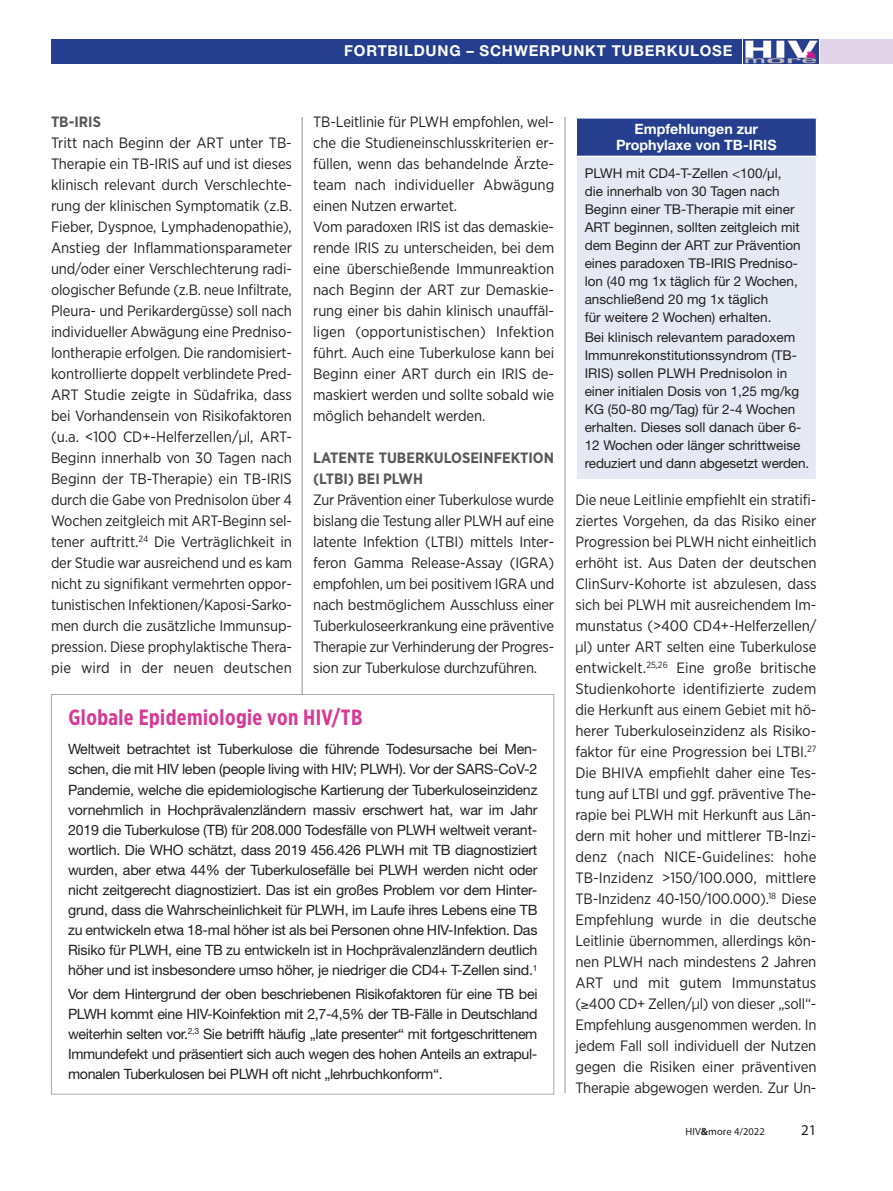
<style>
.page{position:relative;width:893px;height:1191px;background:#fff}
.page>*{position:absolute;margin:0;border:0;box-sizing:border-box;transform-origin:0 0}
.Tabelle_grau{font:700 22.05px "Gotham X Narrow";letter-spacing:.02em;color:#d73995}
.Fliesstext{font:15px/21px "Gotham Narrow";letter-spacing:-.01em;color:#231f20;text-align:justify}
.Fliesstext-2{font:700 15px/21px "Gotham Narrow";color:#57585a}
.Rubriken{font:700 15px "Helvetica Neue";letter-spacing:.05em;color:#fff}
.t1{font:15px "Myriad Pro";color:#231f20}
.Tabelle_grau-2{font:14.25px/20.1px "Helvetica Neue";letter-spacing:-.025em;color:#231f20;text-align:justify}
.Tabelle_grau-3{font:700 14.25px/16.5px "Helvetica Neue";color:#fff;text-align:center}
.Tabelle_grau-4{font:13.5px/18px "Helvetica Neue";color:#231f20}
.t2{font:10.5px "Myriad Pro";letter-spacing:.01em;color:#231f20}
.s1{font-family:"Helvetica Neue";font-weight:300}
.s2{font-weight:700}
</style>
<div class="page">
<div style="left:821px;top:39px;width:72px;height:25px;background:#e2d4e8"></div>
<div style="left:51px;top:39px;width:690px;height:25px;background:#253f8e"></div>
<img style="left:744px;top:39px;width:74px;height:25px">
<hr style="left:565px;top:117px;width:1px;height:976px;background:#939598">
<hr style="left:302px;top:117px;width:1px;height:976px;background:#939598">
<div style="left:576px;top:118px;width:240px;height:38px;background:#253f8e"></div>
<div style="left:576px;top:156px;width:240px;height:324px;background:#e4e9f3"></div>
<hr style="left:575px;top:117px;width:242px;height:2px;background:#fff">
<hr style="left:575px;top:119px;width:2px;height:37px;background:#fff">
<hr style="left:575px;top:156px;width:242px;height:1px;background:#fff">
<hr style="left:575px;top:157px;width:2px;height:322px;background:#fff">
<hr style="left:575px;top:479px;width:242px;height:1px;background:#fff">
<div style="left:51px;top:694px;width:503px;height:400px;background:#fff;border:1px solid #a8a9ad"></div>
<p class="Rubriken" style="left:344px;top:41px;width:390px">FORTBILDUNG – SCHWERPUNKT TUBERKULOSE</p>
<p class="Fliesstext" style="left:313px;top:111px;width:243px">TB-Leitlinie für PLWH empfohlen, wel&shy;che die Studieneinschlusskriterien er&shy;füllen, wenn das behandelnde Ärzte&shy;team nach individueller Abwägung einen Nutzen erwartet.</p>
<p class="Fliesstext" style="left:313px;top:216px;width:243px">Vom paradoxen IRIS ist das demaskie&shy;rende IRIS zu unterscheiden, bei dem eine überschießende Immunreaktion nach Beginn der ART zur Demaskie&shy;rung einer bis dahin klinisch unauffäl&shy;ligen (opportunistischen) Infektion führt. Auch eine Tuberkulose kann bei Beginn einer ART durch ein IRIS de&shy;maskiert werden und sollte sobald wie möglich behandelt werden.</p>
<p class="Fliesstext-2" style="left:313px;top:447px;width:242px">LATENTE TUBERKULOSEINFEKTION (LTBI) BEI PLWH</p>
<p class="Fliesstext" style="left:313px;top:489px;width:243px">Zur Prävention einer Tuberkulose wurde bislang die Testung aller PLWH auf eine latente Infektion (LTBI) mittels Inter&shy;feron Gamma Release-Assay (IGRA) empfohlen, um bei positivem IGRA und nach bestmöglichem Ausschluss einer Tuberkuloseerkrankung eine präventive Therapie zur Verhinderung der Progres&shy;sion zur Tuberkulose durchzuführen.</p>
<p class="Fliesstext" style="left:575px;top:489px;width:243px">Die neue Leitlinie empfiehlt ein stratifi&shy;ziertes Vorgehen, da das Risiko einer Progression bei PLWH nicht einheitlich erhöht ist. Aus Daten der deutschen ClinSurv-Kohorte ist abzulesen, dass sich bei PLWH mit ausreichendem Im&shy;munstatus (&gt;400 CD4+-Helferzellen/ <span class="s1">µ</span>l) unter ART selten eine Tuberkulose entwickelt.<sup>25,26</sup> Eine große britische Studienkohorte identifizierte zudem die Herkunft aus einem Gebiet mit hö&shy;herer Tuberkuloseinzidenz als Risiko&shy;faktor für eine Progression bei LTBI.<sup>27<br></sup>Die BHIVA empfiehlt daher eine Tes&shy;tung auf LTBI und ggf. präventive The&shy;rapie bei PLWH mit Herkunft aus Län&shy;dern mit hoher und mittlerer TB-Inzi&shy;denz (nach NICE-Guidelines: hohe TB-Inzidenz &gt;150/100.000, mittlere TB-Inzidenz 40-150/100.000).<sup>18</sup> Diese Empfehlung wurde in die deutsche Leitlinie übernommen, allerdings kön&shy;nen PLWH nach mindestens 2 Jahren ART und mit gutem Immunstatus (≥400 CD+ Zellen/<span class="s1">μ</span>l) von dieser „soll“- Empfehlung ausgenommen werden. In jedem Fall soll individuell der Nutzen gegen die Risiken einer präventiven Therapie abgewogen werden. Zur Un-</p>
<p class="Fliesstext-2" style="left:51px;top:111px;width:51px">TB-IRIS</p>
<p class="Fliesstext" style="left:51px;top:132px;width:243px">Tritt nach Beginn der ART unter TB-Therapie ein TB-IRIS auf und ist dieses klinisch relevant durch Verschlechte&shy;rung der klinischen Symptomatik (z.B.<br>Fieber, Dyspnoe, Lymphadenopathie), Anstieg der Inflammationsparameter und/oder einer Verschlechterung radi&shy;ologischer Befunde (z.B. neue Infiltrate, Pleura- und Perikardergüsse) soll nach individueller Abwägung eine Predniso&shy;lontherapie erfolgen. Die randomisiert&shy;kontrollierte doppelt verblindete Pred-ART Studie zeigte in Südafrika, dass bei Vorhandensein von Risikofaktoren (u.a. &lt;100 CD+-Helferzellen/<span class="s1">µ</span>l, ART-Beginn innerhalb von 30 Tagen nach Beginn der TB-Therapie) ein TB-IRIS durch die Gabe von Prednisolon über 4<br>Wochen zeitgleich mit ART-Beginn sel&shy;tener auftritt.<sup>24</sup> Die Verträglichkeit in der Studie war ausreichend und es kam nicht zu signifikant vermehrten oppor&shy;tunistischen Infektionen/Kaposi-Sarko&shy;men durch die zusätzliche Immunsup&shy;pression. Diese prophylaktische Thera&shy;pie wird in der neuen deutschen</p>
<p class="Tabelle_grau-3" style="left:616px;top:120px;width:162px">Empfehlungen zur<br>Prophylaxe von TB-IRIS</p>
<p class="Tabelle_grau-4" style="left:585px;top:164px;width:218px">PLWH mit CD4-T-Zellen &lt;100/μl, die innerhalb von 30 Tagen nach Beginn einer TB-Therapie mit einer ART beginnen, sollten zeitgleich mit dem Beginn der ART zur Prävention eines paradoxen TB-IRIS Predniso&shy;lon (40 mg 1x täglich für 2 Wochen, anschließend 20 mg 1x täglich<br>für weitere 2 Wochen) erhalten.</p>
<p class="Tabelle_grau-4" style="left:585px;top:328px;width:226px">Bei klinisch relevantem paradoxem Immunrekonstitutionssyndrom (TB-IRIS) sollen PLWH Prednisolon in einer initialen Dosis von 1,25 mg/kg KG (50-80 mg/Tag) für 2-4 Wochen erhalten. Dieses soll danach über 6- 12 Wochen oder länger schrittweise reduziert und dann abgesetzt werden.</p>
<p class="Tabelle_grau" style="left:68px;top:704px;width:295px">Globale Epidemiologie von HIV/TB</p>
<p class="Tabelle_grau-2" style="left:68px;top:739px;width:471px">Weltweit betrachtet ist Tuberkulose die führende Todesursache bei Men&shy;schen, die mit HIV leben (people living with HIV; PLWH). Vor der SARS-CoV-2<br>Pandemie, welche die epidemiologische Kartierung der Tuberkuloseinzidenz vornehmlich in Hochprävalenzländern massiv erschwert hat, war im Jahr 2019 die Tuberkulose (TB) für 208.000 Todesfälle von PLWH weltweit verant&shy;wortlich. Die WHO schätzt, dass 2019 456.426 PLWH mit TB diagnostiziert wurden, aber etwa 44% der Tuberkulosefälle bei PLWH werden nicht oder nicht zeitgerecht diagnostiziert. Das ist ein großes Problem vor dem Hinter&shy;grund, dass die Wahrscheinlichkeit für PLWH, im Laufe ihres Lebens eine TB zu entwickeln etwa 18-mal höher ist als bei Personen ohne HIV-Infektion. Das Risiko für PLWH, eine TB zu entwickeln ist in Hochprävalenzländern deutlich höher und ist insbesondere umso höher, je niedriger die CD4+ T-Zellen sind.<sup>1</sup></p>
<p class="Tabelle_grau-2" style="left:68px;top:983px;width:471px">Vor dem Hintergrund der oben beschriebenen Risikofaktoren für eine TB bei PLWH kommt eine HIV-Koinfektion mit 2,7-4,5% der TB-Fälle in Deutschland weiterhin selten vor.<sup>2,3</sup> Sie betrifft häufig „late presenter“ mit fortgeschrittenem Immundefekt und präsentiert sich auch wegen des hohen Anteils an extrapul&shy;monalen Tuberkulosen bei PLWH oft nicht „lehrbuchkonform“.</p>
<p class="t2" style="left:685px;top:1125px;width:81px">HIV<span class="s2">&amp;</span>more 4/2022</p>
<p class="t1" style="left:801px;top:1120px;width:17px">21</p>
</div>
